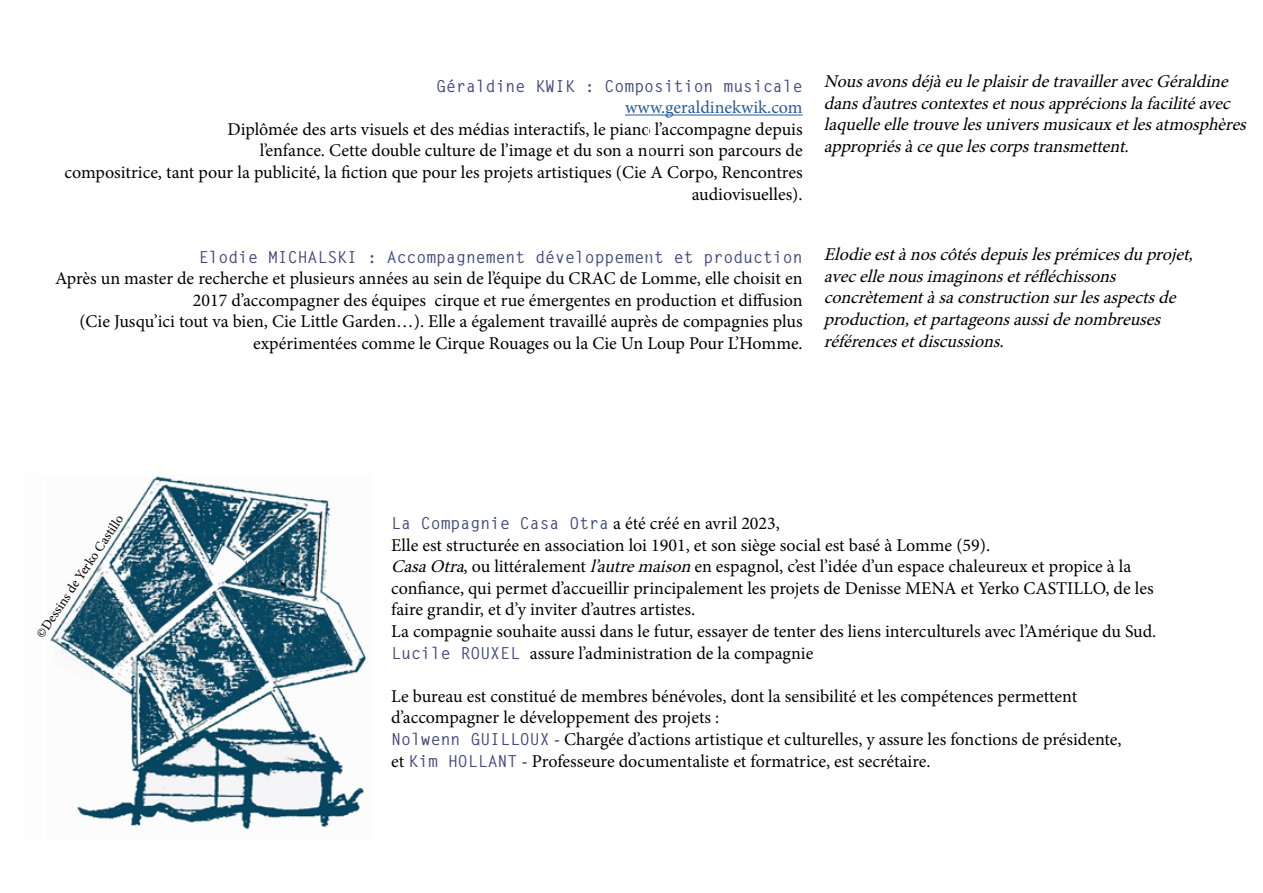
<style>
.page{position:relative;width:1263px;height:893px;background:#fff}
.page>*{position:absolute;margin:0;border:0;box-sizing:border-box;transform-origin:0 0}
.t1{font:18px/21.6px "Minion Pro";color:#000;text-align:right}
.t2{font:italic 18px/21.6px "Minion Pro";color:#000}
.t3{font:18px "Minion Pro";color:#275b9b}
.t4{font:700 16.5px "Letter Gothic Std";color:#40487f}
.t5{font:13.5px "Minion Pro";color:#000}
.s1{font-family:"Letter Gothic Std";font-weight:700;font-size:16.5px;color:#40487f}
.s2{font-style:italic}
</style>
<div class="page">
<hr style="left:625px;top:115px;width:178px;height:1px;background:#275b9b">
<img style="left:48px;top:476px;width:319px;height:354px">
<p class="t4" style="left:436px;top:76px;width:368px">Géraldine KWIK : Composition musicale</p>
<p class="t3" style="left:625px;top:95px;width:179px">www.geraldinekwik.com</p>
<p class="t1" style="left:65px;top:118px;width:739px">Diplômée des arts visuels et des médias interactifs, le piano l’accompagne depuis<br>l’enfance. Cette double culture de l’image et du son a nourri son parcours de<br>compositrice, tant pour la publicité, la fiction que pour les projets artistiques (Cie A Corpo, Rencontres audiovisuelles).</p>
<p class="t4" style="left:199px;top:247px;width:605px">Elodie MICHALSKI : Accompagnement développement et production</p>
<p class="t1" style="left:55px;top:268px;width:749px">Après un master de recherche et plusieurs années au sein de l’équipe du CRAC de Lomme, elle choisit en 2017 d’accompagner des équipes cirque et rue émergentes en production et diffusion<br>(Cie Jusqu’ici tout va bien, Cie Little Garden…). Elle a également travaillé auprès de compagnies plus expérimentées comme le Cirque Rouages ou la Cie Un Loup Pour L’Homme.</p>
<p class="t2" style="left:824px;top:71px;width:429px">Nousavonsdéj àeuleplaisirdetravailleravecGéraldine dansd’autrescontextesetnousapprécionslafacilitéavec laquelleelletrouvelesuniversmusicauxetlesatmosphères appropriésàcequelescorpstransmettent.</p>
<p class="t2" style="left:824px;top:244px;width:376px">Elodieestànoscôtésdepuislesprémicesduproj et, avecellenousimaginonsetréfléchissons concrètementàsaconstructionsurlesaspectsde production,etpartageonsaussidenombreuses référencesetdiscussions.</p>
<p class="t5" style="left:32px;top:631px;width:147px;rotate:-56deg">©Dessins de Yerko Castillo</p>
<p class="t1" style="left:391px;top:513px;width:767px;text-align:left"><span class="s1">La Compagnie Casa Otra</span> a été créé en avril 2023,<br>Elle est structurée en association loi 1901, et son siège social est basé à Lomme (59).<br><span class="s2">CasaOtra</span>, ou littéralement <span class="s2">l’autremaison</span>en espagnol, c’est l’idée d’un espace chaleureux et propice à la confiance, qui permet d’accueillir principalement les projets de Denisse MENA et Yerko CASTILLO, de les faire grandir, et d’y inviter d’autres artistes.<br>La compagnie souhaite aussi dans le futur, essayer de tenter des liens interculturels avec l’Amérique du Sud.<br><span class="s1">Lucile ROUXEL</span> assure l’administration de la compagnie</p>
<p class="t1" style="left:391px;top:685px;width:732px;text-align:left">Le bureau est constitué de membres bénévoles, dont la sensibilité et les compétences permettent d’accompagner le développement des projets :<br><span class="s1">Nolwenn GUILLOUX</span> - Chargée d’actions artistique et culturelles, y assure les fonctions de présidente, et <span class="s1">Kim HOLLANT</span> - Professeure documentaliste et formatrice, est secrétaire.</p>
</div>
